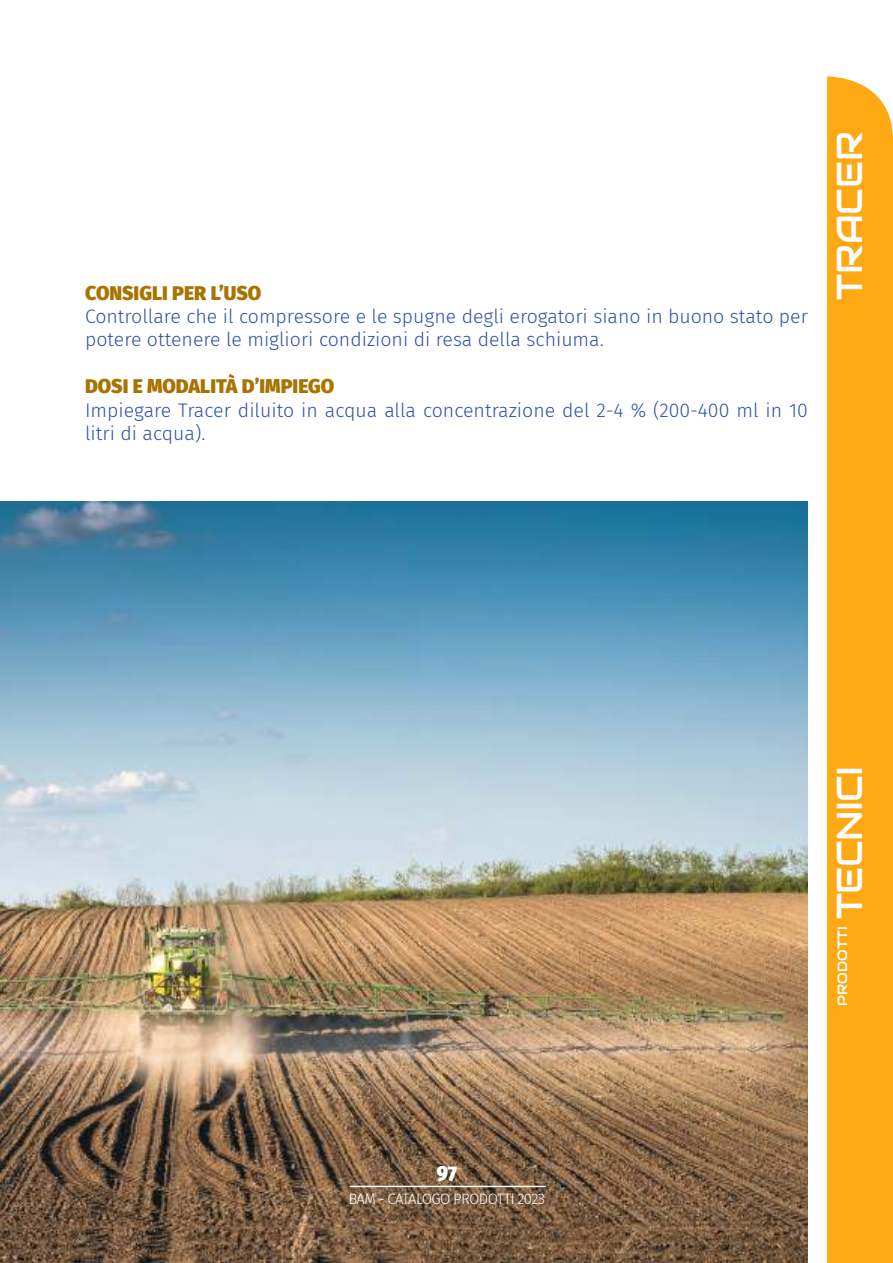
<style>
.page{position:relative;width:893px;height:1263px;background:#fff}
.page>*{position:absolute;margin:0;border:0;box-sizing:border-box;transform-origin:0 0}
.t1{font:36px "Audiowide";letter-spacing:-.02em;color:#fff}
.t2{font:900 21px "Fira Sans Condensed";color:#fff}
.t3{font:300 19.5px/23.4px "Fira Sans";color:#2d53a7}
.t4{font:900 19.5px "Fira Sans";color:#a97300}
.t5{font:300 15px "Fira Sans";letter-spacing:-.045em;color:#fff}
.t6{font:13.5px "Audiowide";color:#fff}
</style>
<div class="page">
<div style="left:827px;top:77px;width:66px;height:1186px;background:#fea814"></div>
<img style="left:0;top:502px;width:808px;height:761px">
<hr style="left:350px;top:1186px;width:195px;height:1px;background:#fff">
<p class="t4" style="left:85px;top:275px;width:178px">CONSIGLI PER L’USO</p>
<p class="t3" style="left:85px;top:304px;width:724px">Controllare che il compressore e le spugne degli erogatori siano in buono stato per potere ottenere le migliori condizioni di resa della schiuma.</p>
<p class="t4" style="left:85px;top:369px;width:251px">DOSI E MODALITÀ D’IMPIEGO</p>
<p class="t3" style="left:85px;top:398px;width:724px">Impiegare Tracer diluito in acqua alla concentrazione del 2-4 % (200-400 ml in 10 litri di acqua).</p>
<h1 class="t1" style="left:826px;top:300px;width:169px;rotate:-90deg">TRACER</h1>
<p class="t2" style="left:437px;top:1155px;width:22px">97</p>
<p class="t5" style="left:348px;top:1188px;width:198px">BAM - CATALOGO PRODOTTI 2023</p>
<h1 class="t1" style="left:826px;top:919px;width:155px;rotate:-90deg">TECNICI</h1>
<p class="t6" style="left:834px;top:1006px;width:81px;rotate:-90deg">PRODOTTI</p>
</div>
